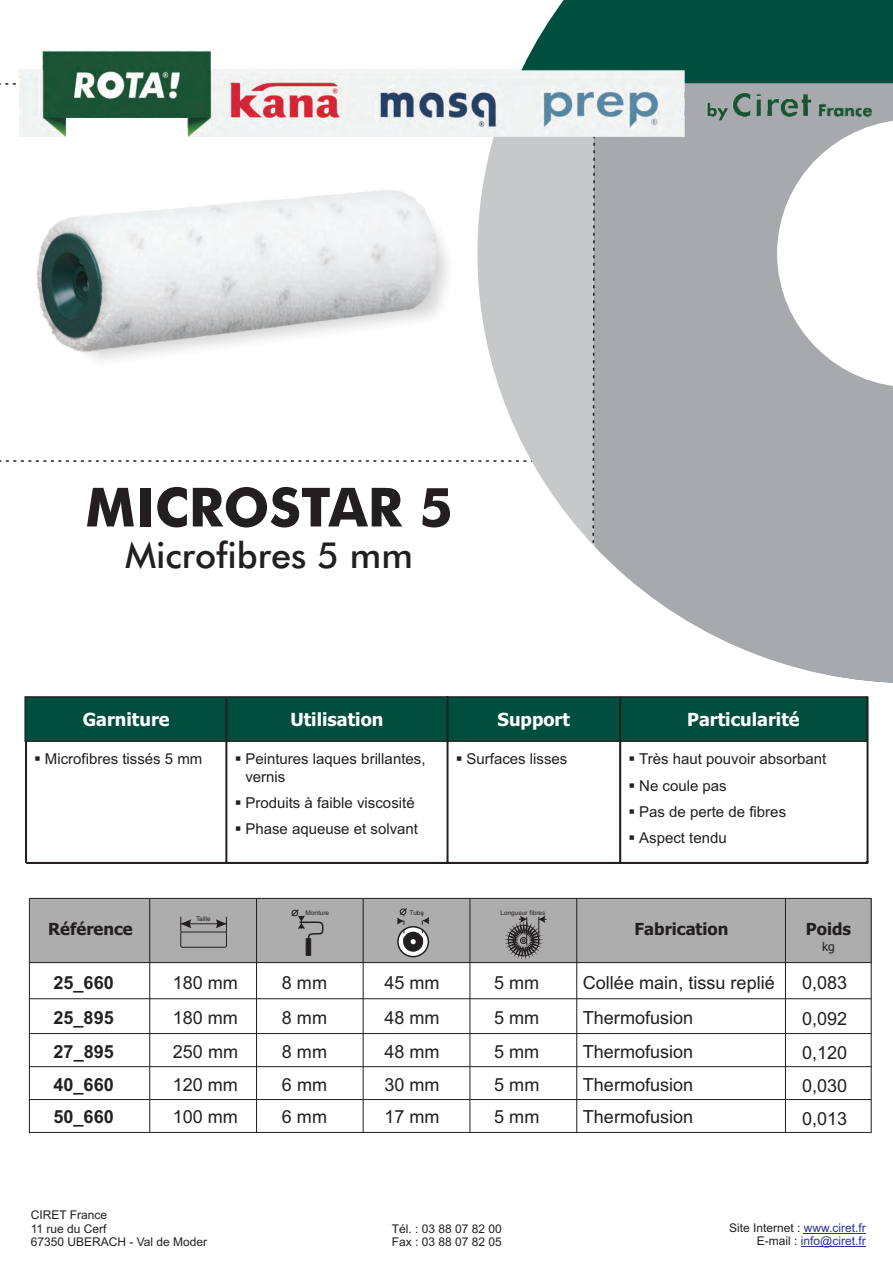
<style>
.page{position:relative;width:893px;height:1263px;background:#fff}
.page>*{position:absolute;margin:0;border:0;box-sizing:border-box;transform-origin:0 0}
.t1{font:500 54px "Futura BT";color:#231f20}
.t2{font:500 36px "Futura BT";color:#231f20}
.t3{font:700 18.15px "Tahoma";color:#fff}
.t4{font:18px/33px "Arial";color:#231f20}
.t5{font:700 18px "Arial";color:#231f20}
.t6{font:700 16.65px "Tahoma";color:#231f20}
.t7{font:15px/26.4px "Arial";color:#231f20}
.t8{font:12.15px "Tahoma";color:#231f20}
.t9{font:12px/13.4px "Arial";color:#231f20}
.t10{font:12px/13.4px "Arial";color:#2d3291;text-align:right}
.t11{font:6.45px "Arial";color:#231f20}
.s1{color:#231f20}
</style>
<div class="page">
<div style="left:545px;top:0;width:348px;height:27px;background:#004e3e"></div>
<svg style="left:595px;top:544px;width:298px;height:139px;fill:#a8a9ad"></svg>
<svg style="left:0;top:177px;width:893px;height:367px"></svg>
<div style="left:43px;top:199px;width:425px;height:181px;background:#fff"></div>
<img style="left:24px;top:180px;width:426px;height:182px">
<hr style="left:25px;top:698px;width:2px;height:164px;background:#231f20">
<hr style="left:26px;top:862px;width:842px;height:2px;background:#231f20">
<div style="left:24px;top:696px;width:844px;height:46px;background:#004e3e;border:1px solid #231f20"></div>
<div style="left:619px;top:697px;width:2px;height:165px;background:#231f20;border:1px solid #231f20"></div>
<div style="left:866px;top:697px;width:2px;height:166px;background:#231f20;border:1px solid #231f20"></div>
<div style="left:446px;top:696px;width:2px;height:166px;background:#231f20;border:1px solid #231f20"></div>
<div style="left:225px;top:698px;width:2px;height:164px;background:#231f20;border:1px solid #231f20"></div>
<div style="left:30px;top:899px;width:841px;height:64px;background:#aeadad"></div>
<svg style="left:291px;top:909px;width:32px;height:34px"></svg>
<div style="left:306px;top:938px;width:5px;height:17px;background:#231f20;border:1px solid #231f20"></div>
<svg style="left:506px;top:916px;width:40px;height:42px"></svg>
<div style="left:180px;top:932px;width:47px;height:15px;border:1px solid #231f20;border-radius:2px"></div>
<hr style="left:181px;top:923px;width:45px;height:1px;background:#231f20">
<svg style="left:180px;top:917px;width:11px;height:15px"></svg>
<svg style="left:216px;top:917px;width:11px;height:15px"></svg>
<svg style="left:397px;top:926px;width:32px;height:31px"></svg>
<div style="left:403px;top:932px;width:20px;height:20px;background:#231f20;border:2px solid #231f20;border-radius:50%"></div>
<svg style="left:397px;top:908px;width:19px;height:36px"></svg>
<svg style="left:422px;top:915px;width:7px;height:27px"></svg>
<hr style="left:149px;top:899px;width:1px;height:233px;background:#231f20">
<hr style="left:29px;top:898px;width:1px;height:235px;background:#231f20">
<hr style="left:256px;top:899px;width:1px;height:233px;background:#231f20">
<hr style="left:363px;top:899px;width:1px;height:233px;background:#231f20">
<hr style="left:470px;top:899px;width:1px;height:233px;background:#231f20">
<hr style="left:576px;top:899px;width:1px;height:233px;background:#231f20">
<hr style="left:785px;top:899px;width:1px;height:233px;background:#231f20">
<hr style="left:871px;top:898px;width:1px;height:234px;background:#231f20">
<hr style="left:30px;top:962px;width:841px;height:1px;background:#231f20">
<hr style="left:30px;top:998px;width:841px;height:1px;background:#231f20">
<hr style="left:30px;top:1033px;width:841px;height:1px;background:#231f20">
<hr style="left:30px;top:1066px;width:841px;height:1px;background:#231f20">
<hr style="left:30px;top:1099px;width:841px;height:1px;background:#231f20">
<hr style="left:30px;top:1132px;width:841px;height:1px;background:#231f20">
<hr style="left:30px;top:898px;width:841px;height:1px;background:#231f20">
<hr style="left:804px;top:1233px;width:62px;height:1px;background:#2d3291">
<hr style="left:801px;top:1246px;width:65px;height:1px;background:#2d3291">
<img style="left:0;top:27px;width:893px;height:150px">
<h1 class="t1" style="left:85px;top:485px;width:369px">MICROSTAR 5</h1>
<h2 class="t2" style="left:125px;top:540px;width:289px">Microfibres 5 mm</h2>
<p class="t3" style="left:83px;top:712px;width:88px">Garniture</p>
<p class="t3" style="left:290px;top:712px;width:95px">Utilisation</p>
<p class="t3" style="left:498px;top:712px;width:74px">Support</p>
<p class="t3" style="left:687px;top:712px;width:114px">Particularité</p>
<p class="t7" style="left:45px;top:747px;width:159px">Microfibres tissés 5 mm</p>
<p class="t7" style="left:245px;top:751px;width:182px;line-height:17.4px">Peintures laques brillantes, vernis</p>
<p class="t7" style="left:245px;top:791px;width:174px">Produits à faible viscosité<br>Phase aqueuse et solvant</p>
<p class="t7" style="left:466px;top:747px;width:102px">Surfaces lisses</p>
<p class="t7" style="left:639px;top:747px;width:189px">Très haut pouvoir absorbant<br>Ne coule pas<br>Pas de perte de fibres<br>Aspect tendu</p>
<p class="t11" style="left:410px;top:910px;width:16px">Tube</p>
<p class="t11" style="left:306px;top:911px;width:25px">Monture</p>
<p class="t11" style="left:501px;top:910px;width:46px">Longueur fibres</p>
<p class="t11" style="left:196px;top:917px;width:16px">Taille</p>
<p class="t6" style="left:48px;top:923px;width:86px">Référence</p>
<p class="t6" style="left:635px;top:923px;width:95px">Fabrication</p>
<p class="t6" style="left:806px;top:923px;width:47px">Poids</p>
<p class="t8" style="left:822px;top:942px;width:14px">kg</p>
<p class="t5" style="left:53px;top:976px;width:62px">25_660</p>
<p class="t4" style="left:173px;top:968px;width:67px">180 mm</p>
<p class="t4" style="left:282px;top:968px;width:47px">8 mm</p>
<p class="t4" style="left:384px;top:968px;width:57px">45 mm</p>
<p class="t4" style="left:494px;top:968px;width:47px">5 mm</p>
<p class="t4" style="left:583px;top:968px;width:193px">Collée main, tissu replié</p>
<p class="t5" style="left:53px;top:1011px;width:62px">25_895</p>
<p class="t4" style="left:173px;top:1003px;width:67px">180 mm</p>
<p class="t4" style="left:282px;top:1003px;width:47px">8 mm</p>
<p class="t4" style="left:384px;top:1003px;width:57px">48 mm</p>
<p class="t4" style="left:494px;top:1003px;width:47px">5 mm</p>
<p class="t4" style="left:583px;top:1003px;width:112px">Thermofusion</p>
<p class="t5" style="left:53px;top:1045px;width:62px">27_895</p>
<p class="t4" style="left:173px;top:1037px;width:67px">250 mm</p>
<p class="t4" style="left:282px;top:1037px;width:47px">8 mm</p>
<p class="t4" style="left:384px;top:1037px;width:57px">48 mm</p>
<p class="t4" style="left:494px;top:1037px;width:47px">5 mm</p>
<p class="t4" style="left:583px;top:1037px;width:112px">Thermofusion</p>
<p class="t5" style="left:53px;top:1077px;width:62px">40_660</p>
<p class="t4" style="left:173px;top:1069px;width:67px">120 mm</p>
<p class="t4" style="left:282px;top:1069px;width:47px">6 mm</p>
<p class="t4" style="left:384px;top:1069px;width:57px">30 mm</p>
<p class="t4" style="left:494px;top:1069px;width:47px">5 mm</p>
<p class="t4" style="left:583px;top:1069px;width:112px">Thermofusion</p>
<p class="t5" style="left:53px;top:1110px;width:62px">50_660</p>
<p class="t4" style="left:173px;top:1102px;width:67px">100 mm</p>
<p class="t4" style="left:282px;top:1102px;width:47px">6 mm</p>
<p class="t4" style="left:384px;top:1102px;width:57px">17 mm</p>
<p class="t4" style="left:494px;top:1102px;width:47px">5 mm</p>
<p class="t4" style="left:583px;top:1102px;width:112px">Thermofusion</p>
<p class="t4" style="left:802px;top:967px;width:47px;line-height:35.7px">0,083<br>0,092</p>
<p class="t4" style="left:802px;top:1038px;width:47px;text-align:justify">0,120<br>0,030<br>0,013</p>
<p class="t9" style="left:31px;top:1209px;width:178px">CIRET France<br>11 rue du Cerf<br>67350 UBERACH - Val de Moder</p>
<p class="t9" style="left:392px;top:1223px;width:112px">Tél. : 03 88 07 82 00<br>Fax : 03 88 07 82 05</p>
<p class="t10" style="left:729px;top:1222px;width:138px"><span class="s1">Site Internet :</span> www.ciret.fr<br><span class="s1">E-mail :</span> info@ciret.fr</p>
</div>
